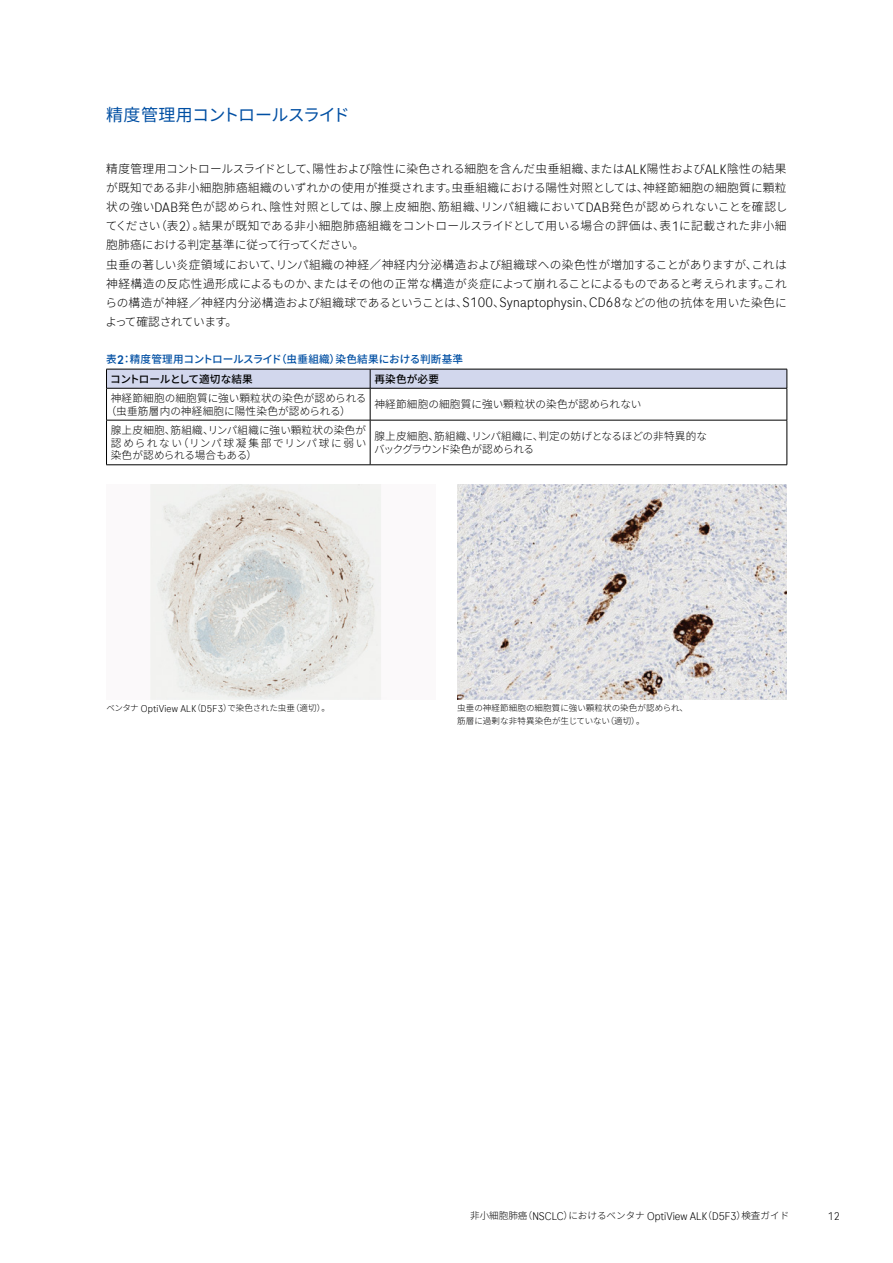
<style>
.page{position:relative;width:893px;height:1263px;background:#fff}
.page>*{position:absolute;margin:0;border:0;box-sizing:border-box;transform-origin:0 0}
.t1{font:16.95px "Noto Sans JP";letter-spacing:-.035em;color:#004fa3}
.t2{font:300 11.7px/19.2px "Noto Sans JP";letter-spacing:.015em;color:#000}
.t3{font:300 10.65px/12.8px "Noto Sans JP";letter-spacing:.015em;color:#000}
.t4{font:500 10.65px/19.4px "Noto Sans JP";letter-spacing:-.005em;color:#004fa3}
.t5{font:500 10.65px "Noto Sans JP";letter-spacing:.02em;color:#000}
.t6{font:300 9.6px "Noto Sans JP";color:#000}
.t7{font:300 8.55px/12.8px "Noto Sans JP";letter-spacing:.005em;color:#000}
.t8{font:300 8.55px "Noto Sans JP";letter-spacing:-.015em;color:#000}
.s1{font-family:"Roche Sans";font-size:13.5px}
.s2{font-family:"Roche Sans";font-size:12.15px}
.s3{color:#000}
.s4{font-family:"Roche Sans";font-size:9.75px}
.s5{font-family:"Roche Sans";font-size:10.95px}
</style>
<div class="page">
<svg style="left:106px;top:369px;width:682px;height:19px;background:#c7cce1"></svg>
<hr style="left:106px;top:388px;width:264px;height:1px;background:#000">
<hr style="left:106px;top:388px;width:1px;height:32px;background:#000">
<hr style="left:370px;top:388px;width:417px;height:1px;background:#000">
<hr style="left:370px;top:388px;width:1px;height:32px;background:#000">
<hr style="left:787px;top:388px;width:1px;height:32px;background:#000">
<hr style="left:106px;top:420px;width:264px;height:1px;background:#000">
<hr style="left:106px;top:420px;width:1px;height:45px;background:#000">
<hr style="left:370px;top:420px;width:417px;height:1px;background:#000">
<hr style="left:370px;top:420px;width:1px;height:45px;background:#000">
<hr style="left:787px;top:420px;width:1px;height:45px;background:#000">
<hr style="left:106px;top:464px;width:264px;height:1px;background:#000">
<hr style="left:370px;top:464px;width:417px;height:1px;background:#000">
<img style="left:150px;top:485px;width:231px;height:214px">
<img style="left:457px;top:485px;width:330px;height:214px">
<h1 class="t1" style="left:106px;top:106px;width:245px">精度管理用コントロールスライド</h1>
<p class="t2" style="left:105px;top:159px;width:684px">精度管理用コントロールスライドとして、陽性および陰性に染色される細胞を含んだ虫垂組織、または<span class="s1">ALK</span>陽性および<span class="s1">ALK</span>陰性の結果が既知である非小細胞肺癌組織のいずれかの使用が推奨されます。虫垂組織における陽性対照としては、神経節細胞の細胞質に顆粒状の強い<span class="s1">DAB</span>発色が認められ、陰性対照としては、腺上皮細胞、筋組織、リンパ組織において<span class="s1">DAB</span>発色が認められないことを確認してください（表<span class="s1">2</span>）。結果が既知である非小細胞肺癌組織をコントロールスライドとして用いる場合の評価は、表<span class="s1">1</span>に記載された非小細胞肺癌における判定基準に従って行ってください。<br>虫垂の著しい炎症領域において、リンパ組織の神経／神経内分泌構造および組織球への染色性が増加することがありますが、これは神経構造の反応性過形成によるものか、またはその他の正常な構造が炎症によって崩れることによるものであると考えられます。これらの構造が神経／神経内分泌構造および組織球であるということは、<span class="s1">S100</span>、<span class="s1">Synaptophysin</span>、<span class="s1">CD68</span>などの他の抗体を用いた染色によって確認されています。</p>
<p class="t4" style="left:110px;top:350px;width:355px;text-indent:-4px">表<span class="s2">2</span>：精度管理用コントロールスライド（虫垂組織）染色結果における判断基準<span class="s3">コントロールとして適切な結果</span></p>
<p class="t5" style="left:374px;top:373px;width:66px">再染色が必要</p>
<p class="t3" style="left:106px;top:392px;width:262px;text-indent:5px">神経節細胞の細胞質に強い顆粒状の染色が認められる（虫垂筋層内の神経細胞に陽性染色が認められる）</p>
<p class="t3" style="left:374px;top:398px;width:269px">神経節細胞の細胞質に強い顆粒状の染色が認められない</p>
<p class="t3" style="left:111px;top:424px;width:257px;text-align:justify">腺上皮細胞、筋組織、リンパ組織に強い顆粒状の染色が認められない（リンパ球凝集部でリンパ球に弱い染色が認められる場合もある）</p>
<p class="t3" style="left:374px;top:430px;width:335px">腺上皮細胞、筋組織、リンパ組織に、判定の妨げとなるほどの非特異的なバックグラウンド染色が認められる</p>
<p class="t8" style="left:106px;top:703px;width:225px">ベンタナ <span class="s4">OptiView ALK</span>（<span class="s4">D5F3</span>）で染色された虫垂（適切）。</p>
<p class="t7" style="left:457px;top:702px;width:232px">虫垂の神経節細胞の細胞質に強い顆粒状の染色が認められ、筋層に過剰な非特異染色が生じていない（適切）。</p>
<p class="t6" style="left:470px;top:1210px;width:371px">非小細胞肺癌（<span class="s5">NSCLC</span>）におけるベンタナ <span class="s5">OptiView ALK</span>（<span class="s5">D5F3</span>）検査ガイド　　　　<span class="s5">12</span></p>
</div>
